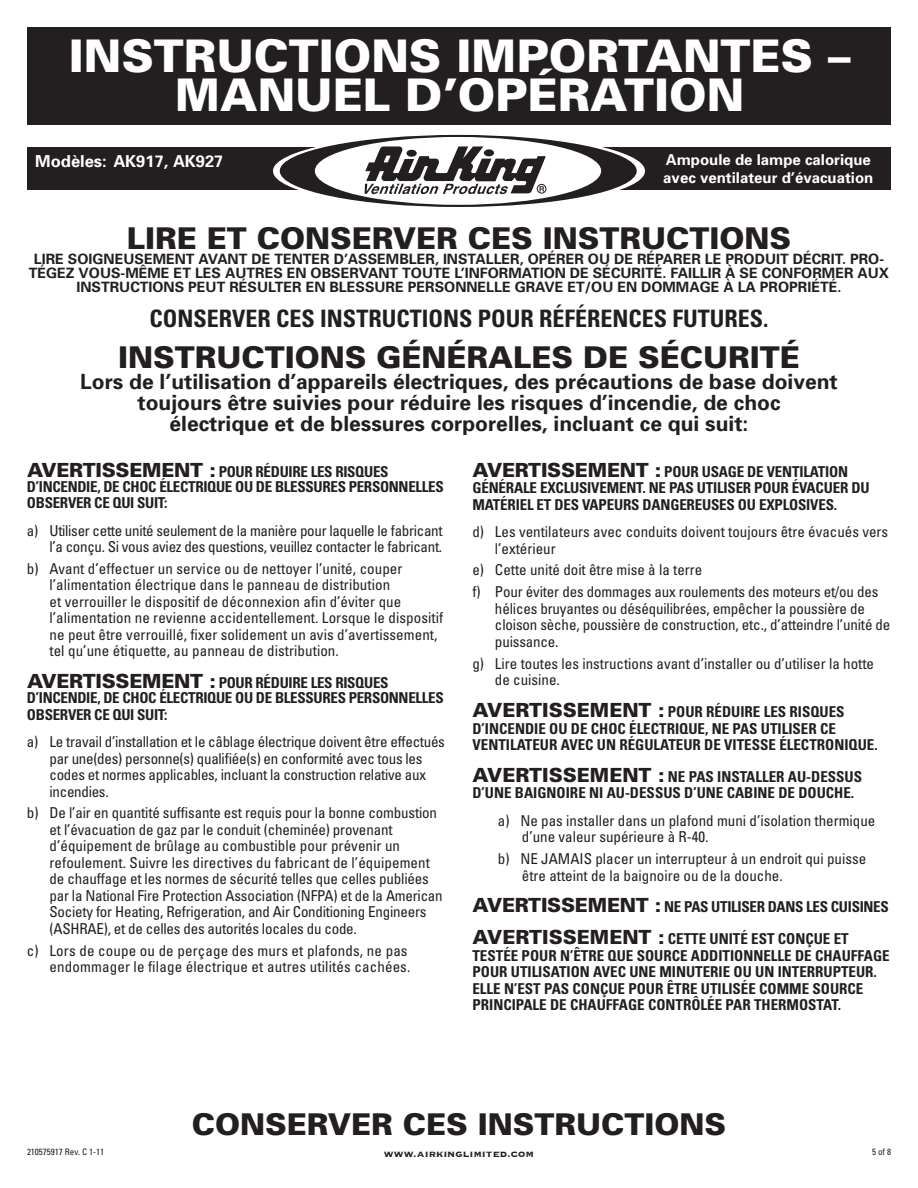
<style>
.page{position:relative;width:918px;height:1188px;background:#fff}
.page>*{position:absolute;margin:0;border:0;box-sizing:border-box;transform-origin:0 0}
.t1{font:900 45px/39px "Univers";color:#fff;text-align:center}
.t2{font:900 30px "Univers";color:#231f20}
.t3{font:700 condensed 24px "Univers";color:#231f20}
.t4{font:700 21px/21px "Univers";color:#231f20;text-align:center}
.t5{font:700 16.5px "Univers";color:#fff}
.t6{font:condensed 15px/16.5px "Univers";color:#231f20}
.t7{font:700 condensed 15px/16.5px "Univers";color:#231f20}
.t8{font:condensed 15px/16.5px "Univers";letter-spacing:-.02em;color:#231f20;text-align:right}
.t9{font:700 condensed 15px/15px "Univers";letter-spacing:-.02em;color:#231f20}
.t10{font:700 15px/18px "Univers";color:#fff}
.t11{font:700 14.25px/14.2px "Univers";color:#231f20;text-align:center}
.t12{font:700 12px "Copperplate";color:#231f20}
.t13{font:condensed 9px "Univers";color:#231f20}
.s1{font-weight:900;font-stretch:normal;font-size:19.5px}
</style>
<div class="page">
<div style="left:27px;top:148px;width:864px;height:42px;background:#231f20"></div>
<svg style="left:273px;top:133px;width:372px;height:75px"></svg>
<div style="left:27px;top:27px;width:864px;height:97px;background:#231f20"></div>
<div style="left:280px;top:135px;width:357px;height:72px;background:#231f20;border-radius:50%"></div>
<div style="left:315px;top:137px;width:286px;height:68px;background:#fff;border-radius:50%"></div>
<svg style="left:365px;top:146px;width:181px;height:48px"></svg>
<h1 class="t1" style="left:69px;top:35px;width:783px">INSTRUCTIONS IMPORTANTES –<br>MANUEL D’OPÉRATION</h1>
<p class="t5" style="left:35px;top:151px;width:190px">Modèles: AK917, AK927</p>
<p class="t10" style="left:663px;top:150px;width:212px">Ampoule de lampe calorique avec ventilateur d’évacuation</p>
<h2 class="t2" style="left:127px;top:220px;width:666px">LIRE ET CONSERVER CES INSTRUCTIONS</h2>
<p class="t11" style="left:29px;top:251px;width:862px">LIRE SOIGNEUSEMENT AVANT DE TENTER D’ASSEMBLER, INSTALLER, OPÉRER OU DE RÉPARER LE PRODUIT DÉCRIT. PRO-<br>TÉGEZ VOUS-MÊME ET LES AUTRES EN OBSERVANT TOUTE L’INFORMATION DE SÉCURITÉ. FAILLIR À SE CONFORMER AUX<br>INSTRUCTIONS PEUT RÉSULTER EN BLESSURE PERSONNELLE GRAVE ET/OU EN DOMMAGE À LA PROPRIÉTÉ.</p>
<h3 class="t3" style="left:150px;top:304px;width:620px">CONSERVER CES INSTRUCTIONS POUR RÉFÉRENCES FUTURES.</h3>
<h2 class="t2" style="left:118px;top:338px;width:683px">INSTRUCTIONS GÉNÉRALES DE SÉCURITÉ</h2>
<h3 class="t4" style="left:80px;top:370px;width:759px">Lors de l’utilisation d’appareils électriques, des précautions de base doivent toujours être suivies pour réduire les risques d’incendie, de choc<br>électrique et de blessures corporelles, incluant ce qui suit:</h3>
<p class="t9" style="left:27px;top:464px;width:418px"><span class="s1">AVERTISSEMENT :</span> POUR RÉDUIRE LES RISQUES<br>D’INCENDIE, DE CHOC ÉLECTRIQUE OU DE BLESSURES PERSONNELLES</p>
<p class="t9" style="left:27px;top:495px;width:142px">OBSERVER CE QUI SUIT:</p>
<p class="t8" style="left:27px;top:522px;width:417px">a) Utiliser cette unité seulement de la manière pour laquelle le fabricant l’a conçu. Si vous aviez des questions, veuillez contacter le fabricant.</p>
<p class="t6" style="left:49px;top:560px;width:395px;text-indent:-23px">b) Avant d’effectuer un service ou de nettoyer l’unité, couper l’alimentation électrique dans le panneau de distribution<br>et verrouiller le dispositif de déconnexion afin d’éviter que l’alimentation ne revienne accidentellement. Lorsque le dispositif ne peut être verrouillé, fixer solidement un avis d’avertissement, tel qu’une étiquette, au panneau de distribution.</p>
<p class="t9" style="left:27px;top:675px;width:418px"><span class="s1">AVERTISSEMENT :</span> POUR RÉDUIRE LES RISQUES<br>D’INCENDIE, DE CHOC ÉLECTRIQUE OU DE BLESSURES PERSONNELLES</p>
<p class="t9" style="left:27px;top:707px;width:142px">OBSERVER CE QUI SUIT:</p>
<p class="t8" style="left:49px;top:733px;width:397px;text-align:left;text-indent:-23px">a) Le travail d’installation et le câblage électrique doivent être effectués par une(des) personne(s) qualifiée(s) en conformité avec tous les codes et normes applicables, incluant la construction relative aux incendies.</p>
<p class="t6" style="left:49px;top:804px;width:395px;text-indent:-22px">b) De l’air en quantité suffisante est requis pour la bonne combustion et l’évacuation de gaz par le conduit (cheminée) provenant d’équipement de brûlage au combustible pour prévenir un refoulement. Suivre les directives du fabricant de l’équipement de chauffage et les normes de sécurité telles que celles publiées par la National Fire Protection Association (NFPA) et de la American Society for Heating, Refrigeration, and Air Conditioning Engineers (ASHRAE), et de celles des autorités locales du code.</p>
<p class="t6" style="left:27px;top:942px;width:385px;text-align:right">c) Lors de coupe ou de perçage des murs et plafonds, ne pas endommager le filage électrique et autres utilités cachées.</p>
<p class="t7" style="left:472px;top:463px;width:399px"><span class="s1">AVERTISSEMENT :</span> POUR USAGE DE VENTILATION<br>GÉNÉRALE EXCLUSIVEMENT. NE PAS UTILISER POUR ÉVACUER DU<br>MATÉRIEL ET DES VAPEURS DANGEREUSES OU EXPLOSIVES.</p>
<p class="t6" style="left:495px;top:523px;width:395px;text-indent:-23px">d) Les ventilateurs avec conduits doivent toujours être évacués vers l’extérieur</p>
<p class="t6" style="left:472px;top:559px;width:407px;line-height:21.9px">e) Cette unité doit être mise à la terre<br>f) Pour éviter des dommages aux roulements des moteurs et/ou des</p>
<p class="t6" style="left:495px;top:600px;width:397px">hélices bruyantes ou déséquilibrées, empêcher la poussière de cloison sèche, poussière de construction, etc., d’atteindre l’unité de puissance.</p>
<p class="t6" style="left:495px;top:655px;width:381px;text-indent:-22px">g) Lire toutes les instructions avant d’installer ou d’utiliser la hotte de cuisine.</p>
<p class="t7" style="left:472px;top:703px;width:407px"><span class="s1">AVERTISSEMENT :</span> POUR RÉDUIRE LES RISQUES<br>D’INCENDIE OU DE CHOC ÉLECTRIQUE, NE PAS UTILISER CE<br>VENTILATEUR AVEC UN RÉGULATEUR DE VITESSE ÉLECTRONIQUE.</p>
<p class="t7" style="left:472px;top:768px;width:391px"><span class="s1">AVERTISSEMENT :</span> NE PAS INSTALLER AU-DESSUS<br>D’UNE BAIGNOIRE NI AU-DESSUS D’UNE CABINE DE DOUCHE.</p>
<p class="t6" style="left:522px;top:812px;width:355px;text-indent:-24px">a) Ne pas installer dans un plafond muni d’isolation thermique d’une valeur supérieure à R-40.</p>
<p class="t6" style="left:522px;top:850px;width:346px;text-indent:-24px">b) NE JAMAIS placer un interrupteur à un endroit qui puisse être atteint de la baignoire ou de la douche.</p>
<p class="t9" style="left:472px;top:891px;width:418px;line-height:31.8px"><span class="s1">AVERTISSEMENT :</span> NE PAS UTILISER DANS LES CUISINES<br><span class="s1">AVERTISSEMENT :</span> CETTE UNITÉ EST CONÇUE ET</p>
<p class="t7" style="left:472px;top:947px;width:419px">TESTÉE POUR N’ÊTRE QUE SOURCE ADDITIONNELLE DE CHAUFFAGE POUR UTILISATION AVEC UNE MINUTERIE OU UN INTERRUPTEUR.<br>ELLE N’EST PAS CONÇUE POUR ÊTRE UTILISÉE COMME SOURCE PRINCIPALE DE CHAUFFAGE CONTRÔLÉE PAR THERMOSTAT.</p>
<h2 class="t2" style="left:192px;top:1106px;width:536px">CONSERVER CES INSTRUCTIONS</h2>
<p class="t13" style="left:27px;top:1146px;width:79px">210575917 Rev. C 1-11</p>
<p class="t12" style="left:384px;top:1146px;width:152px">www.airkinglimited.com</p>
<p class="t13" style="left:872px;top:1146px;width:20px">5 of 8</p>
</div>
